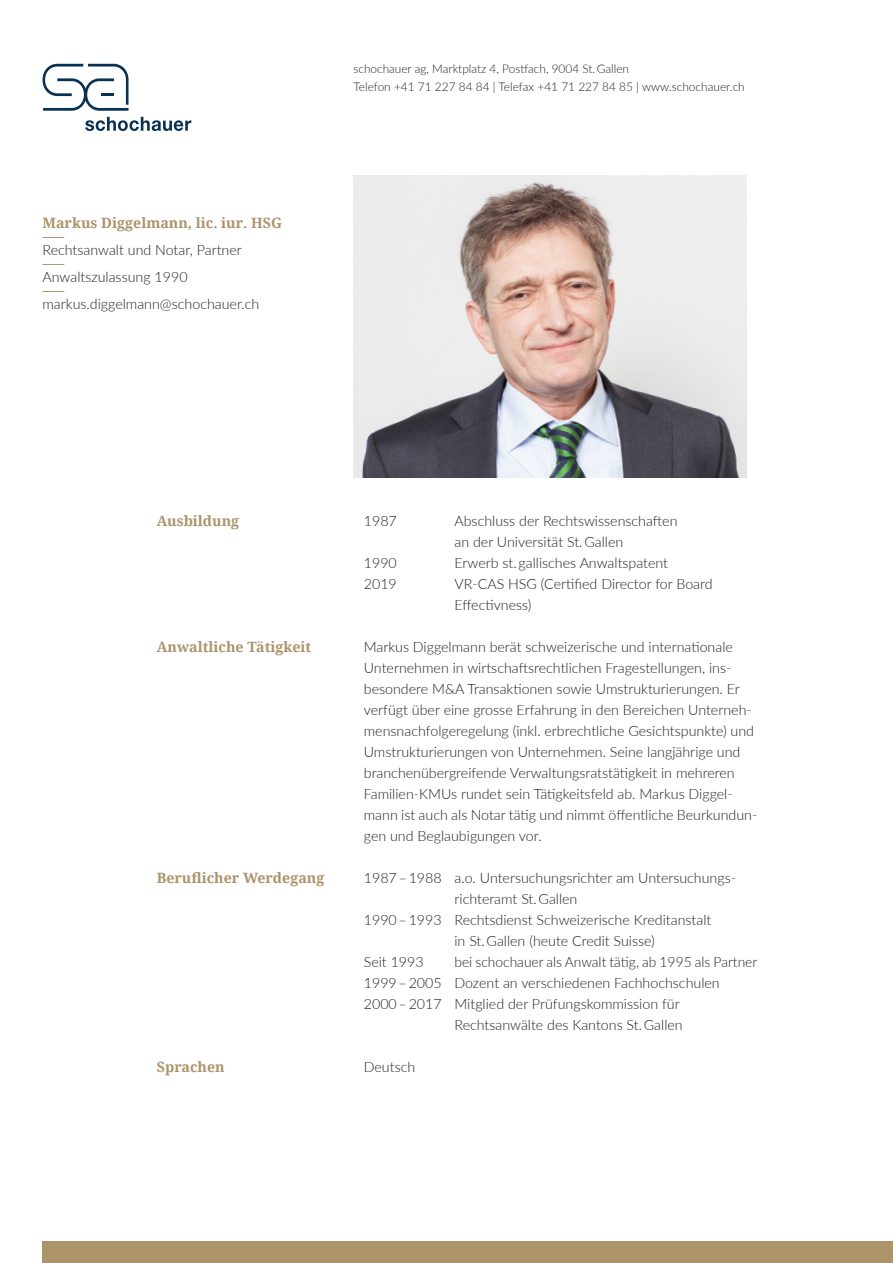
<style>
.page{position:relative;width:893px;height:1263px;background:#fff}
.page>*{position:absolute;margin:0;border:0;box-sizing:border-box;transform-origin:0 0}
.Grundtext{font:300 14.25px/21px "Lato";color:#231f20}
.Grundtext-2{font:700 14.25px "Noto Serif";color:#ac936a}
.pers_daten{font:300 14.25px "Lato";color:#231f20}
.t1{font:300 12px/18px "Lato";color:#231f20}
</style>
<div class="page">
<svg style="left:43px;top:64px;width:86px;height:47px"></svg>
<svg style="left:85px;top:117px;width:106px;height:14px"></svg>
<div style="left:43px;top:1242px;width:850px;height:21px;background:#ac936a"></div>
<svg style="left:43px;top:237px;width:21px;height:1px"></svg>
<svg style="left:43px;top:264px;width:21px;height:1px"></svg>
<svg style="left:43px;top:291px;width:21px;height:1px"></svg>
<img style="left:353px;top:176px;width:394px;height:302px">
<p class="Grundtext-2" style="left:43px;top:213px;width:241px">Markus Diggelmann, lic. iur. HSG</p>
<p class="pers_daten" style="left:43px;top:240px;width:201px">Rechtsanwalt und Notar, Partner</p>
<p class="pers_daten" style="left:43px;top:267px;width:147px">Anwaltszulassung 1990</p>
<p class="pers_daten" style="left:43px;top:294px;width:218px">markus.diggelmann@schochauer.ch</p>
<p class="t1" style="left:353px;top:60px;width:393px">schochauer ag, Marktplatz 4, Postfach, 9004 St. Gallen<br>Telefon +41 71 227 84 84 | Telefax +41 71 227 84 85 | www.schochauer.ch</p>
<p class="Grundtext-2" style="left:157px;top:511px;width:84px">Ausbildung</p>
<p class="Grundtext" style="left:364px;top:510px;width:35px">1987</p>
<p class="Grundtext" style="left:454px;top:510px;width:225px">Abschluss der Rechtswissenschaften an der Universität St. Gallen</p>
<p class="Grundtext" style="left:364px;top:552px;width:35px">1990</p>
<p class="Grundtext" style="left:454px;top:552px;width:215px">Erwerb st. gallisches Anwaltspatent</p>
<p class="Grundtext" style="left:364px;top:573px;width:35px">2019</p>
<p class="Grundtext" style="left:454px;top:573px;width:260px">VR-CAS HSG (Certified Director for Board<br>Effectivness)</p>
<p class="Grundtext-2" style="left:157px;top:637px;width:156px">Anwaltliche Tätigkeit</p>
<p class="Grundtext" style="left:364px;top:636px;width:395px">Markus Diggelmann berät schweizerische und internationale Unternehmen in wirtschaftsrechtlichen Fragestellungen, ins&shy;besondere M&amp;A Transaktionen sowie Umstrukturierungen. Er verfügt über eine grosse Erfahrung in den Bereichen Unterneh&shy;mensnachfolgeregelung (inkl. erbrechtliche Gesichtspunkte) und Umstrukturierungen von Unternehmen. Seine langjährige und branchenübergreifende Verwaltungsratstätigkeit in mehreren Familien-KMUs rundet sein Tätigkeitsfeld ab. Markus Diggel&shy;mann ist auch als Notar tätig und nimmt öffentliche Beurkundun&shy;gen und Beglaubigungen vor.</p>
<p class="Grundtext-2" style="left:157px;top:868px;width:169px">Beruflicher Werdegang</p>
<p class="Grundtext" style="left:454px;top:867px;width:283px;text-indent:-91px">1987 – 1988 a.o. Untersuchungsrichter am Untersuchungs&shy;richteramt St. Gallen</p>
<p class="Grundtext" style="left:454px;top:909px;width:258px;text-indent:-91px">1990 – 1993 Rechtsdienst Schweizerische Kreditanstalt in St. Gallen (heute Credit Suisse)</p>
<p class="Grundtext" style="left:364px;top:951px;width:61px">Seit 1993</p>
<p class="Grundtext" style="left:454px;top:951px;width:304px">bei schochauer als Anwalt tätig, ab 1995 als Partner</p>
<p class="Grundtext" style="left:364px;top:972px;width:357px">1999 – 2005 Dozent an verschiedenen Fachhochschulen</p>
<p class="Grundtext" style="left:364px;top:993px;width:320px;text-align:right">2000 – 2017 Mitglied der Prüfungskommission fü r<br>Rechtsanwälte des Kantons St. Gallen</p>
<p class="Grundtext-2" style="left:157px;top:1057px;width:69px">Sprachen</p>
<p class="Grundtext" style="left:364px;top:1056px;width:53px">Deutsch</p>
</div>
